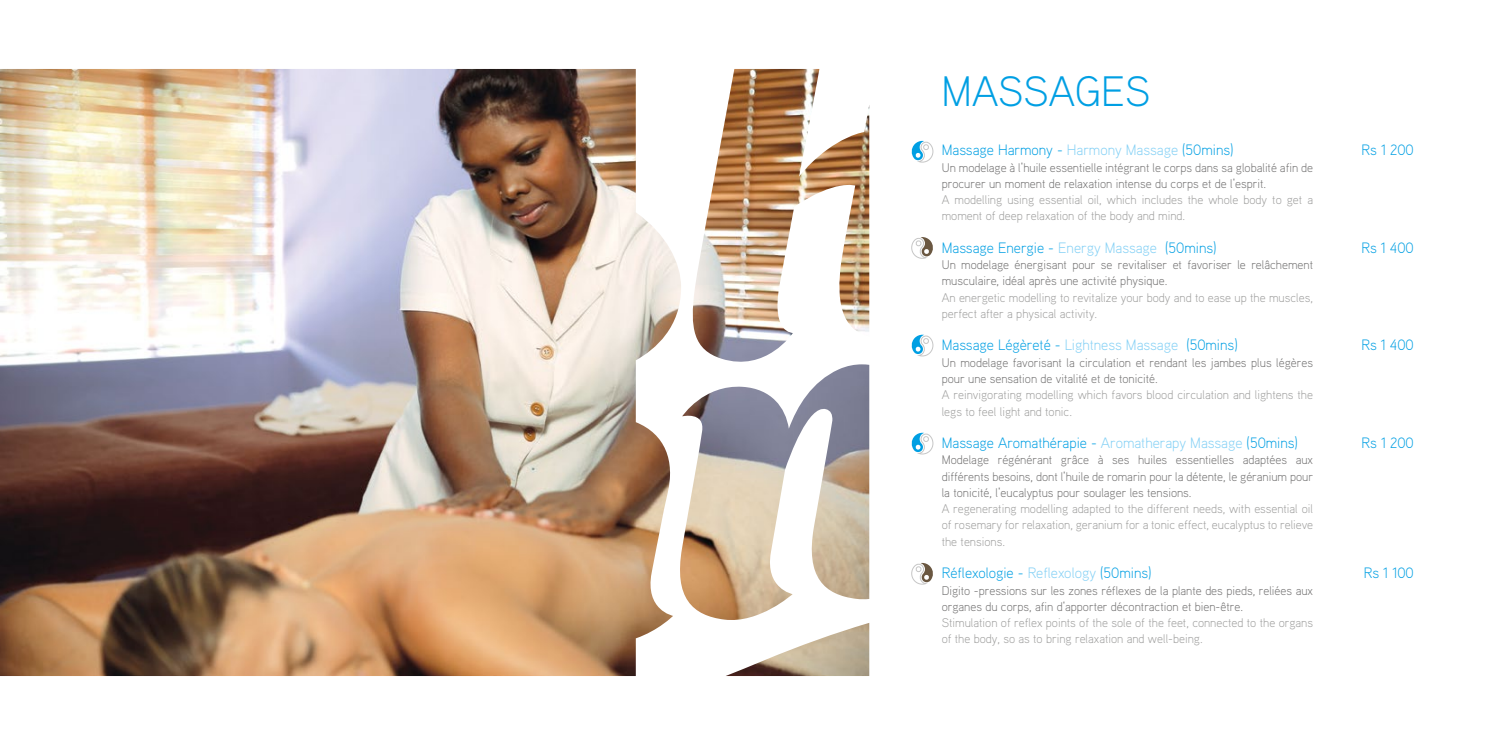
<style>
.page{position:relative;width:1489px;height:745px;background:#fff}
.page>*{position:absolute;margin:0;border:0;box-sizing:border-box;transform-origin:0 0}
.t1{font:300 42.5px "Aaux";color:#009fe3}
.t2{font:300 15px "Aaux";color:#009fe3}
.t3{font:300 12.5px/16.2px "Aaux";color:#706f6f}
.t4{font:300 12.5px/16.2px "Aaux";color:#9d9d9c}
.s1{color:#83d0f5}
</style>
<div class="page">
<img style="left:0;top:69px;width:869px;height:606px">
<svg style="left:911px;top:141px;width:22px;height:22px"></svg>
<svg style="left:911px;top:432px;width:22px;height:22px"></svg>
<svg style="left:911px;top:334px;width:22px;height:22px"></svg>
<svg style="left:911px;top:237px;width:22px;height:22px"></svg>
<svg style="left:911px;top:562px;width:22px;height:22px"></svg>
<h1 class="t1" style="left:941px;top:65px;width:210px">MASSAGES</h1>
<p class="t2" style="left:941px;top:140px;width:293px">Massage Harmony - <span class="s1">Harmony Massage</span> (50mins)</p>
<p class="t2" style="left:1361px;top:140px;width:54px">Rs 1 200</p>
<p class="t3" style="left:941px;top:158px;width:373px">Un modelage à l’huile essentielle intégrant le corps dans sa globalité afin de procurer un moment de relaxation intense du corps et de l’esprit.</p>
<p class="t4" style="left:941px;top:191px;width:373px">A modelling using essential oil, which includes the whole body to get a moment of deep relaxation of the body and mind.</p>
<p class="t2" style="left:941px;top:238px;width:276px">Massage Energie - <span class="s1">Energy Massage</span> (50mins)</p>
<p class="t2" style="left:1361px;top:238px;width:54px">Rs 1 400</p>
<p class="t3" style="left:941px;top:256px;width:373px">Un modelage énergisant pour se revitaliser et favoriser le relâchement musculaire, idéal après une activité physique.</p>
<p class="t4" style="left:941px;top:288px;width:373px">An energetic modelling to revitalize your body and to ease up the muscles, perfect after a physical activity.</p>
<p class="t2" style="left:941px;top:335px;width:297px">Massage Légèreté - <span class="s1">Lightness Massage</span> (50mins)</p>
<p class="t2" style="left:1361px;top:335px;width:54px">Rs 1 400</p>
<p class="t3" style="left:941px;top:353px;width:373px">Un modelage favorisant la circulation et rendant les jambes plus légères pour une sensation de vitalité et de tonicité.</p>
<p class="t4" style="left:941px;top:386px;width:373px">A reinvigorating modelling which favors blood circulation and lightens the legs to feel light and tonic.</p>
<p class="t2" style="left:941px;top:433px;width:358px">Massage Aromathérapie - <span class="s1">Aromatherapy Massage</span> (50mins)</p>
<p class="t2" style="left:1361px;top:433px;width:54px">Rs 1 200</p>
<p class="t3" style="left:941px;top:451px;width:373px;text-align:justify">Modelage régénérant grâce à ses huiles essentielles adaptées aux différents besoins, dont l’huile de romarin pour la détente, le géranium pour la tonicité, l’eucalyptus pour soulager les tensions.</p>
<p class="t4" style="left:941px;top:500px;width:373px;text-align:justify">A regenerating modelling adapted to the different needs, with essential oil of rosemary for relaxation, geranium for a tonic effect, eucalyptus to relieve the tensions.</p>
<p class="t2" style="left:941px;top:563px;width:211px">Réflexologie - <span class="s1">Reflexology</span> (50mins)</p>
<p class="t2" style="left:1363px;top:563px;width:51px">Rs 1 100</p>
<p class="t3" style="left:941px;top:581px;width:373px">Digito -pressions sur les zones réflexes de la plante des pieds, reliées aux organes du corps, afin d’apporter décontraction et bien-être.</p>
<p class="t4" style="left:941px;top:613px;width:373px">Stimulation of reflex points of the sole of the feet, connected to the organs of the body, so as to bring relaxation and well-being.</p>
</div>
